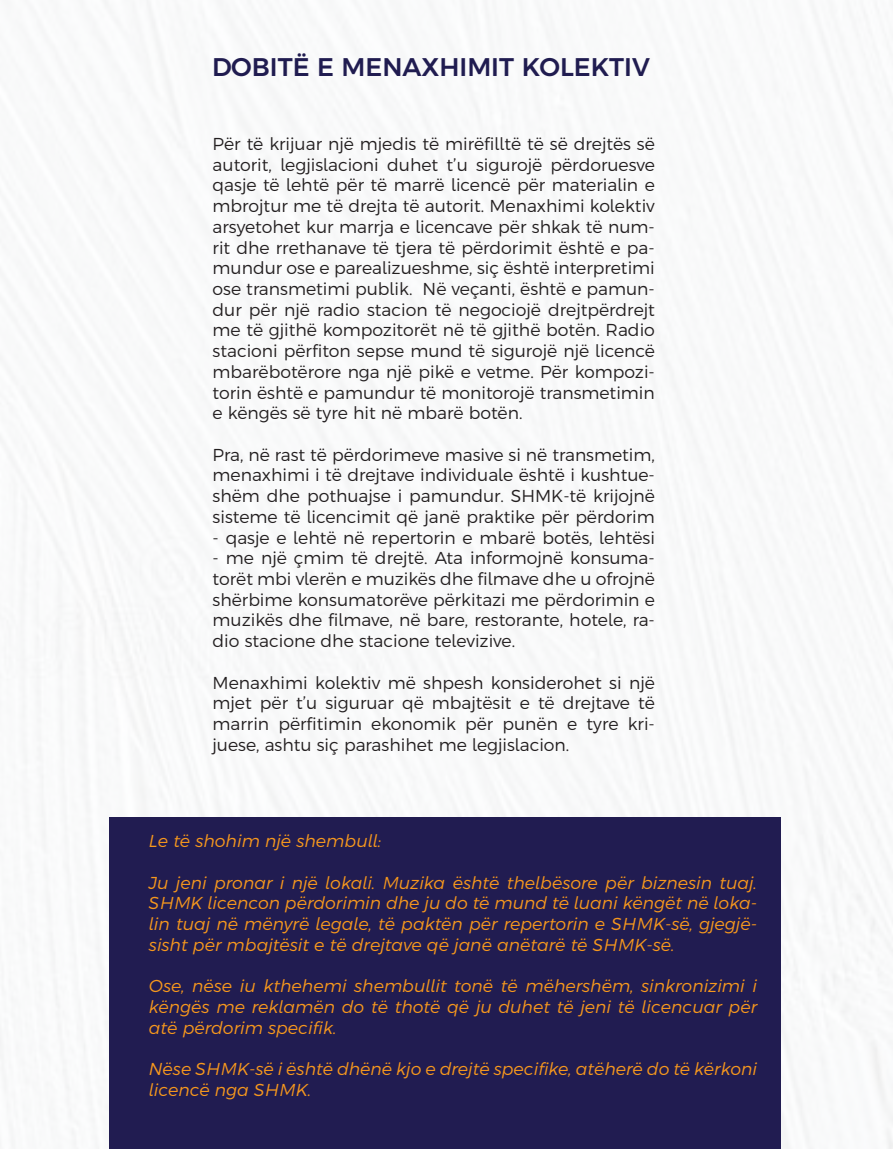
<style>
.page{position:relative;width:893px;height:1149px;background:#fff}
.page>*{position:absolute;margin:0;border:0;box-sizing:border-box;transform-origin:0 0}
.t1{font:500 25.5px "Argentum Sans";color:#201c50}
.t2{font:300 17.25px/20.7px "Argentum Sans";color:#231f20;text-align:justify}
.t3{font:italic 300 17.25px/20.7px "Argentum Sans";color:#f7981d;text-align:justify}
</style>
<div class="page">
<img style="left:0;top:0;width:893px;height:1148px">
<div style="left:109px;top:816px;width:671px;height:332px;background:#211c51"></div>
<p class="t1" style="left:212px;top:47px;width:439px">DOBITË E MENAXHIMIT KOLEKTIV</p>
<p class="t2" style="left:213px;top:133px;width:444px">Për të krijuar një mjedis të mirëfilltë të së drejtës së autorit, legjislacioni duhet t’u sigurojë përdoruesve qasje të lehtë për të marrë licencë për materialin e mbrojtur me të drejta të autorit. Menaxhimi kolektiv arsyetohet kur marrja e licencave për shkak të num&shy;rit dhe rrethanave të tjera të përdorimit është e pa&shy;mundur ose e parealizueshme, siç është interpretimi ose transmetimi publik. Në veçanti, është e pamun&shy;dur për një radio stacion të negociojë drejtpërdrejt me të gjithë kompozitorët në të gjithë botën. Radio stacioni përfiton sepse mund të sigurojë një licencë mbarëbotërore nga një pikë e vetme. Për kompozi&shy;torin është e pamundur të monitorojë transmetimin e këngës së tyre hit në mbarë botën.</p>
<p class="t2" style="left:213px;top:444px;width:444px">Pra, në rast të përdorimeve masive si në transmetim, menaxhimi i të drejtave individuale është i kushtue&shy;shëm dhe pothuajse i pamundur. SHMK-të krijojnë sisteme të licencimit që janë praktike për përdorim</p>
<p class="t2" style="left:213px;top:526px;width:444px">- qasje e lehtë në repertorin e mbarë botës, lehtësi</p>
<p class="t2" style="left:213px;top:547px;width:444px">- me një çmim të drejtë. Ata informojnë konsuma&shy;torët mbi vlerën e muzikës dhe filmave dhe u ofrojnë shërbime konsumatorëve përkitazi me përdorimin e muzikës dhe filmave, në bare, restorante, hotele, ra&shy;dio stacione dhe stacione televizive.</p>
<p class="t2" style="left:213px;top:671px;width:444px">Menaxhimi kolektiv më shpesh konsiderohet si një mjet për t’u siguruar që mbajtësit e të drejtave të marrin përfitimin ekonomik për punën e tyre kri&shy;juese, ashtu siç parashihet me legjislacion.</p>
<p class="t3" style="left:149px;top:830px;width:234px">Le të shohim një shembull:</p>
<p class="t3" style="left:149px;top:871px;width:610px">Ju jeni pronar i një lokali. Muzika është thelbësore për biznesin tuaj.<br>SHMK licencon përdorimin dhe ju do të mund të luani këngët në loka&shy;lin tuaj në mënyrë legale, të paktën për repertorin e SHMK-së, gjegjë&shy;sisht për mbajtësit e të drejtave që janë anëtarë të SHMK-së.</p>
<p class="t3" style="left:149px;top:975px;width:610px">Ose, nëse iu kthehemi shembullit tonë të mëhershëm, sinkronizimi i këngës me reklamën do të thotë që ju duhet të jeni të licencuar për atë përdorim specifik.</p>
<p class="t3" style="left:149px;top:1057px;width:610px">Nëse SHMK-së i është dhënë kjo e drejtë specifike, atëherë do të kërkoni licencë nga SHMK.</p>
</div>
